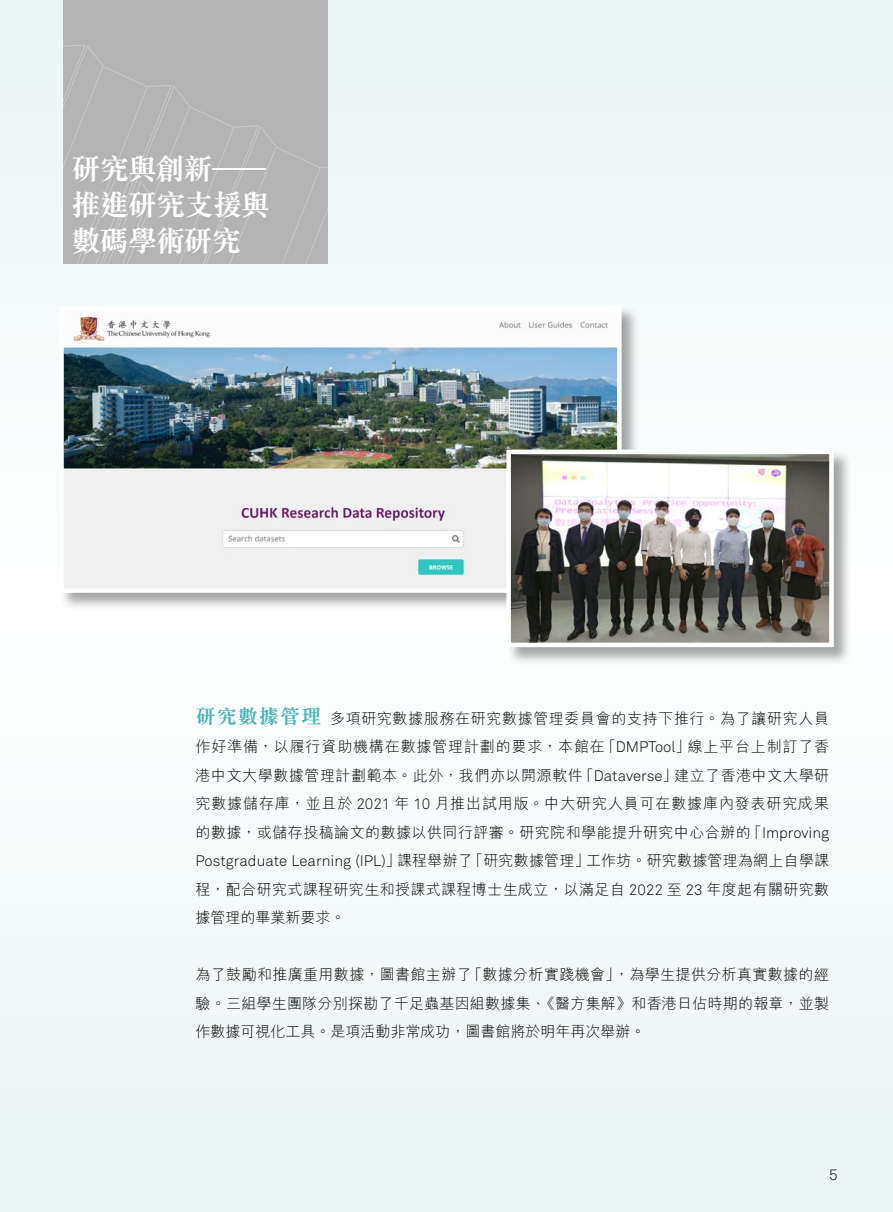
<style>
.page{position:relative;width:893px;height:1212px;background:#f3f9f9}
.page>*{position:absolute;margin:0;border:0;box-sizing:border-box;transform-origin:0 0}
.t1{font:700 29.7px/36px "M Sung HK";letter-spacing:-.055em;color:#fff}
.t2{font:300 15px/28.5px "M Hei HK";letter-spacing:.015em;color:#000;text-align:justify}
.t3{font:300 15px "Akkurat";color:#000}
.s1{font-family:"M Sung HK";font-weight:700;font-size:20.25px;color:#4ab3b9}
.s2{font-family:"Akkurat"}
</style>
<div class="page">
<div style="left:64px;top:0;width:264px;height:264px;background:#b4b4b4"></div>
<svg style="left:259px;top:126px;width:69px;height:138px"></svg>
<svg style="left:64px;top:45px;width:195px;height:219px"></svg>
<div style="left:59px;top:305px;width:581px;height:306px;background:#000;opacity:.35"></div>
<img style="left:57px;top:305px;width:567px;height:290px">
<div style="left:506px;top:449px;width:346px;height:217px;background:#000;opacity:.35"></div>
<img style="left:504px;top:447px;width:332px;height:202px">
<h1 class="t1" style="left:71px;top:151px;width:201px">研究與創新—推進研究支援與數碼學術研究</h1>
<p class="t2" style="left:196px;top:704px;width:635px"><span class="s1">研究數據管理</span>多項研究數據服務在研究數據管理委員會的支持下推行。為了讓研究人員作好準備，以履行資助機構在數據管理計劃的要求，本館在「<span class="s2">DMPTool</span>」線上平台上制訂了香港中文大學數據管理計劃範本。此外，我們亦以開源軟件「<span class="s2">Dataverse</span>」建立了香港中文大學研究數據儲存庫，並且於 <span class="s2">2021</span> 年 <span class="s2">10</span> 月推出試用版。中大研究人員可在數據庫內發表研究成果的數據，或儲存投稿論文的數據以供同行評審。研究院和學能提升研究中心合辦的「<span class="s2">Improving Postgraduate Learning (IPL)</span>」課程舉辦了「研究數據管理」工作坊。研究數據管理為網上自學課程，配合研究式課程研究生和授課式課程博士生成立，以滿足自 <span class="s2">2022</span> 至 <span class="s2">23</span> 年度起有關研究數據管理的畢業新要求。</p>
<p class="t2" style="left:196px;top:960px;width:635px">為了鼓勵和推廣重用數據，圖書館主辦了「數據分析實踐機會」，為學生提供分析真實數據的經驗。三組學生團隊分別探勘了千足蟲基因組數據集、《醫方集解》和香港日佔時期的報章，並製作數據可視化工具。是項活動非常成功，圖書館將於明年再次舉辦。</p>
<p class="t3" style="left:829px;top:1166px;width:10px">5</p>
</div>
